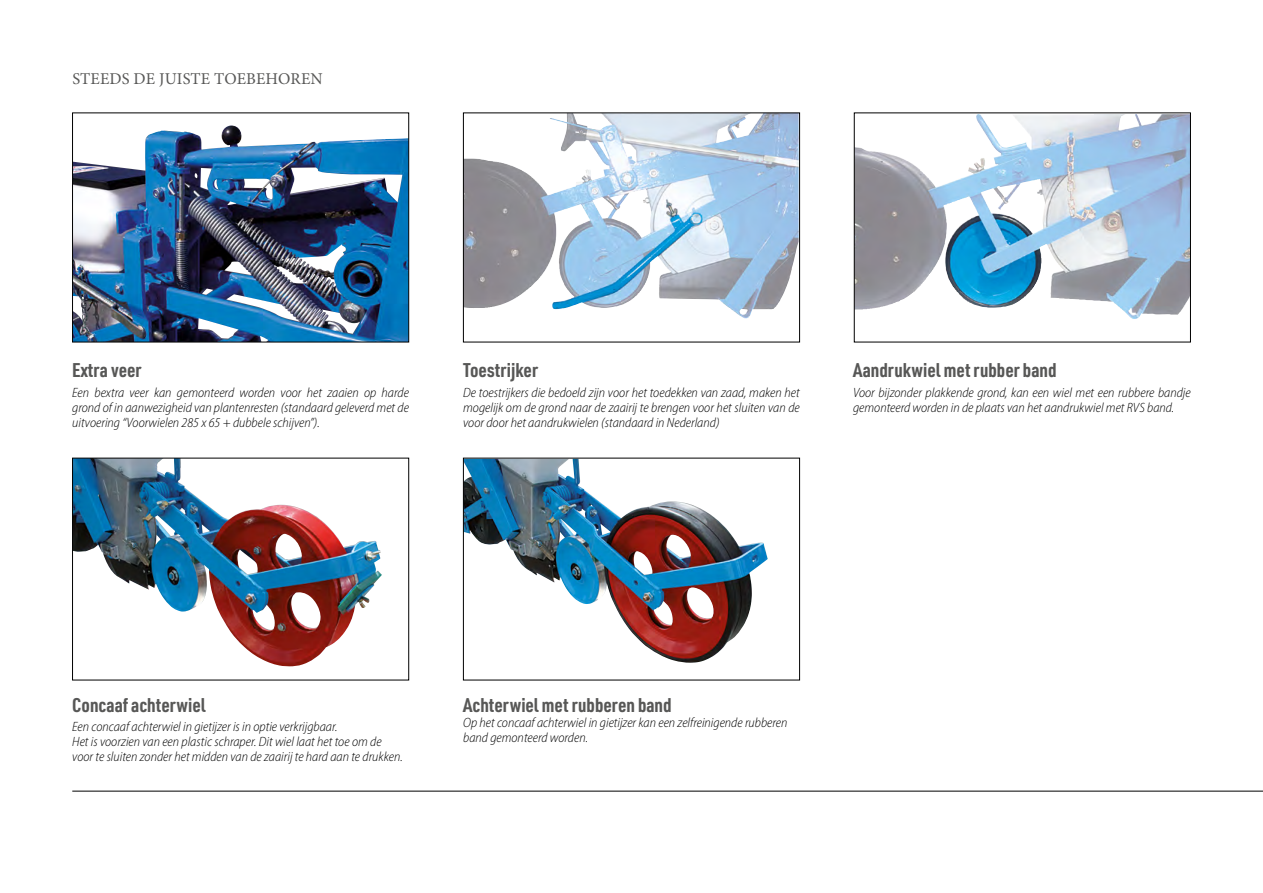
<style>
.page{position:relative;width:1263px;height:893px;background:#fff}
.page>*{position:absolute;margin:0;border:0;box-sizing:border-box;transform-origin:0 0}
.t1{font:700 19.5px "URWDIN Cond";color:#575756}
.t2{font:16.5px "Minion Pro";letter-spacing:.01em;color:#575756}
.t3{font:italic 13.5px/15px "Myriad Variable Concept";color:#000;text-align:justify}
</style>
<div class="page">
<hr style="left:72px;top:791px;width:1191px;height:1px;background:#000">
<img style="left:74px;top:125px;width:333px;height:215px">
<div style="left:72px;top:113px;width:337px;height:229px;border:1px solid #000"></div>
<img style="left:284px;top:523px;width:98px;height:144px">
<img style="left:74px;top:460px;width:251px;height:206px">
<div style="left:72px;top:458px;width:337px;height:222px;border:1px solid #000"></div>
<svg style="left:692px;top:505px;width:76px;height:158px"></svg>
<img style="left:465px;top:460px;width:227px;height:203px">
<div style="left:463px;top:458px;width:337px;height:222px;border:1px solid #000"></div>
<svg style="left:465px;top:115px;width:333px;height:204px"></svg>
<img style="left:577px;top:115px;width:186px;height:23px">
<div style="left:463px;top:113px;width:337px;height:229px;border:1px solid #000"></div>
<svg style="left:856px;top:115px;width:332px;height:204px"></svg>
<img style="left:984px;top:115px;width:187px;height:35px">
<p class="t2" style="left:72px;top:68px;width:252px">STEEDS DE JUISTE TOEBEHOREN</p>
<p class="t1" style="left:72px;top:357px;width:71px">Extra veer</p>
<p class="t3" style="left:72px;top:384px;width:338px">Een bextra veer kan gemonteerd worden voor het zaaien op harde grond of in aanwezigheid van plantenresten (standaard geleverd met de uitvoering “Voorwielen 285 x 65 + dubbele schijven”).</p>
<p class="t1" style="left:463px;top:357px;width:76px">Toestrijker</p>
<p class="t3" style="left:463px;top:384px;width:338px">De toestrijkers die bedoeld zijn voor het toedekken van zaad, maken het mogelijk om de grond naar de zaairij te brengen voor het sluiten van de voor door het aandrukwielen (standaard in Nederland)</p>
<p class="t1" style="left:853px;top:357px;width:205px">Aandrukwiel met rubber band</p>
<p class="t3" style="left:853px;top:384px;width:339px">Voor bijzonder plakkende grond, kan een wiel met een rubbere bandje gemonteerd worden in de plaats van het aandrukwiel met RVS band.</p>
<p class="t1" style="left:72px;top:691px;width:135px">Concaaf achterwiel</p>
<p class="t3" style="left:72px;top:719px;width:267px">Een concaaf achterwiel in gietijzer is in optie verkrijgbaar.</p>
<p class="t3" style="left:72px;top:734px;width:311px">Het is voorzien van een plastic schraper. Dit wiel laat het toe om de</p>
<p class="t3" style="left:72px;top:749px;width:332px">voor te sluiten zonder het midden van de zaairij te hard aan te drukken.</p>
<p class="t1" style="left:463px;top:691px;width:210px">Achterwiel met rubberen band</p>
<p class="t3" style="left:463px;top:715px;width:326px">Op het concaaf achterwiel in gietijzer kan een zelfreinigende rubberen</p>
<p class="t3" style="left:463px;top:730px;width:126px">band gemonteerd worden.</p>
</div>
